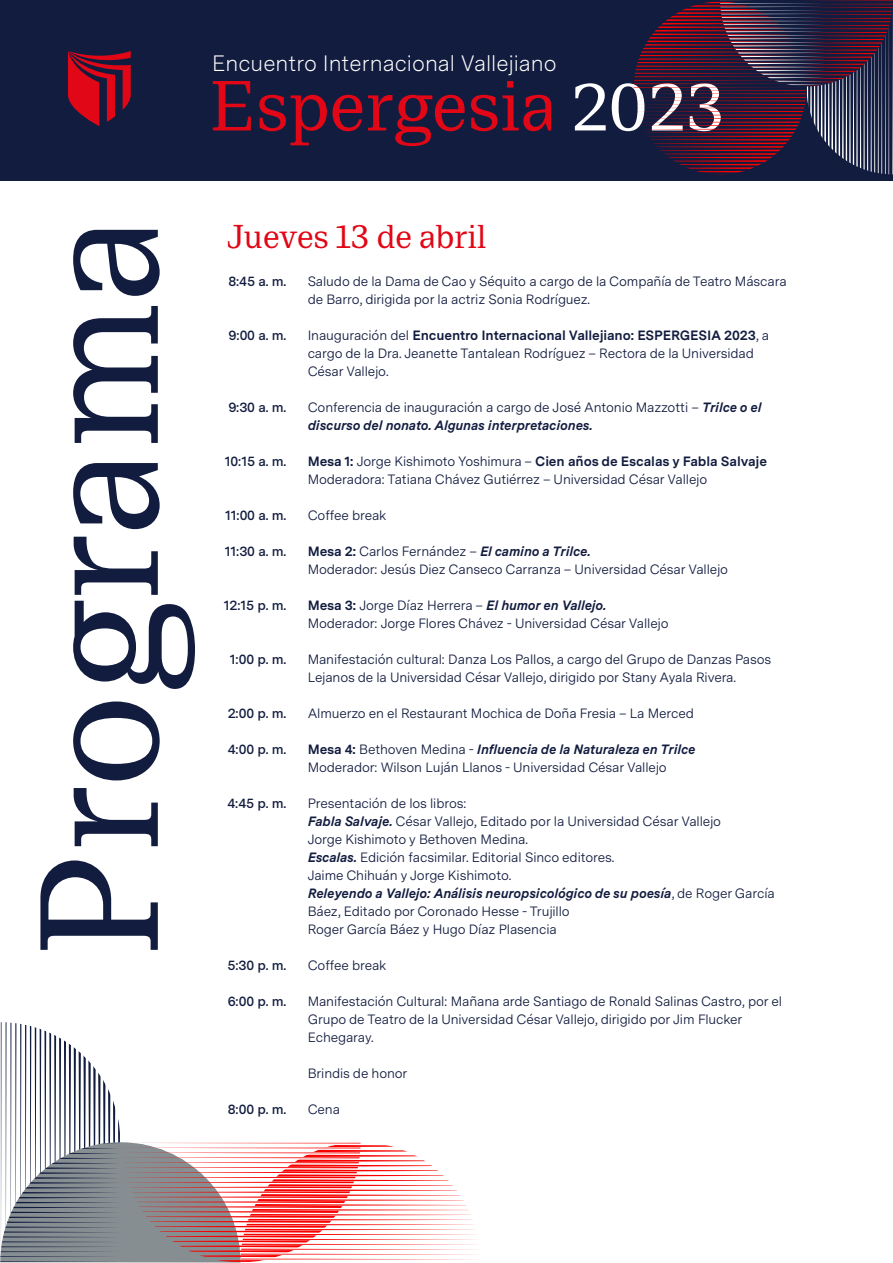
<style>
.page{position:relative;width:893px;height:1263px;background:#fff}
.page>*{position:absolute;margin:0;border:0;box-sizing:border-box;transform-origin:0 0}
.t1{font:167.7px "Messina Modern";color:#121c3f}
.t2{font:70.65px "Messina Modern";color:#e10716}
.t3{font:33px "Messina Modern";color:#e10716}
.t4{font:300 22.35px "Messina Sans";color:#fff}
.t5{font:13.5px/18px "Messina Sans";letter-spacing:-.01em;color:#121c3f}
.t6{font:600 13.5px "Messina Sans";letter-spacing:-.01em;color:#121c3f}
.s1{font-size:67.35px;color:#fff}
.s2{font-weight:700}
.s3{font-weight:700;font-style:italic}
</style>
<div class="page">
<div style="left:0;top:0;width:893px;height:180px;background:#121c3f"></div>
<svg style="left:68px;top:51px;width:63px;height:75px"></svg>
<svg style="left:0;top:1022px;width:477px;height:241px"></svg>
<svg style="left:634px;top:0;width:259px;height:175px"></svg>
<hr style="left:634px;top:87px;width:172px;height:1px;background:#f80000">
<h3 class="t4" style="left:212px;top:46px;width:346px">Encuentro Internacional Vallejiano</h3>
<h2 class="t2" style="left:210px;top:53px;width:516px">Espergesia <span class="s1">2023</span></h2>
<h1 class="t1" style="left:-25px;top:957px;width:742px;rotate:-90deg">Programa</h1>
<h3 class="t3" style="left:227px;top:212px;width:261px">Jueves 13 de abril</h3>
<p class="t6" style="left:228px;top:271px;width:59px">8:45 a. m.</p>
<p class="t6" style="left:229px;top:325px;width:59px">9:00 a. m.</p>
<p class="t6" style="left:228px;top:397px;width:59px">9:30 a. m.</p>
<p class="t6" style="left:225px;top:451px;width:63px">10:15 a. m.</p>
<p class="t6" style="left:225px;top:505px;width:63px">11:00 a. m.</p>
<p class="t6" style="left:225px;top:541px;width:63px">11:30 a. m.</p>
<p class="t6" style="left:224px;top:595px;width:64px">12:15 p. m.</p>
<p class="t6" style="left:230px;top:649px;width:58px">1:00 p. m.</p>
<p class="t6" style="left:228px;top:703px;width:60px">2:00 p. m.</p>
<p class="t6" style="left:228px;top:739px;width:60px">4:00 p. m.</p>
<p class="t6" style="left:227px;top:793px;width:60px">4:45 p. m.</p>
<p class="t6" style="left:227px;top:955px;width:60px">5:30 p. m.</p>
<p class="t6" style="left:228px;top:991px;width:60px">6:00 p. m.</p>
<p class="t6" style="left:228px;top:1099px;width:60px">8:00 p. m.</p>
<p class="t5" style="left:308px;top:271px;width:481px">Saludo de la Dama de Cao y Séquito a cargo de la Compañía de Teatro Máscara de Barro, dirigida por la actriz Sonia Rodríguez.</p>
<p class="t5" style="left:308px;top:325px;width:463px">Inauguración del <span class="s2">Encuentro Internacional Vallejiano: ESPERGESIA 2023</span>, a cargo de la Dra. Jeanette Tantalean Rodríguez – Rectora de la Universidad<br>César Vallejo.</p>
<p class="t5" style="left:308px;top:397px;width:455px">Conferencia de inauguración a cargo de José Antonio Mazzotti – <span class="s3">Trilce o el discurso del nonato. Algunas interpretaciones.</span></p>
<p class="t5" style="left:308px;top:451px;width:461px"><span class="s2">Mesa 1:</span> Jorge Kishimoto Yoshimura – <span class="s2">Cien años de Escalas y Fabla Salvaje<br></span>Moderadora: Tatiana Chávez Gutiérrez – Universidad César Vallejo</p>
<p class="t5" style="left:308px;top:505px;width:80px">Coffee break</p>
<p class="t5" style="left:308px;top:541px;width:422px"><span class="s2">Mesa 2:</span> Carlos Fernández – <span class="s3">El camino a Trilce.<br></span>Moderador: Jesús Diez Canseco Carranza – Universidad César Vallejo</p>
<p class="t5" style="left:308px;top:595px;width:362px"><span class="s2">Mesa 3:</span> Jorge Díaz Herrera – <span class="s3">El humor en Vallejo.<br></span>Moderador: Jorge Flores Chávez - Universidad César Vallejo</p>
<p class="t5" style="left:308px;top:649px;width:465px">Manifestación cultural: Danza Los Pallos, a cargo del Grupo de Danzas Pasos<br>Lejanos de la Universidad César Vallejo, dirigido por Stany Ayala Rivera.</p>
<p class="t5" style="left:308px;top:703px;width:388px">Almuerzo en el Restaurant Mochica de Doña Fresia – La Merced</p>
<p class="t5" style="left:308px;top:739px;width:389px"><span class="s2">Mesa 4:</span> Bethoven Medina - <span class="s3">Influencia de la Naturaleza en Trilce<br></span>Moderador: Wilson Luján Llanos - Universidad César Vallejo</p>
<p class="t5" style="left:308px;top:793px;width:469px">Presentación de los libros:<br><span class="s3">Fabla Salvaje.</span> César Vallejo, Editado por la Universidad César Vallejo<br>Jorge Kishimoto y Bethoven Medina.<br><span class="s3">Escalas.</span> Edición facsimilar. Editorial Sinco editores.<br>Jaime Chihuán y Jorge Kishimoto.<br><span class="s3">Releyendo a Vallejo: Análisis neuropsicológico de su poesía</span>, de Roger García Báez, Editado por Coronado Hesse - Trujillo<br>Roger García Báez y Hugo Díaz Plasencia</p>
<p class="t5" style="left:308px;top:955px;width:80px">Coffee break</p>
<p class="t5" style="left:308px;top:991px;width:476px">Manifestación Cultural: Mañana arde Santiago de Ronald Salinas Castro, por el<br>Grupo de Teatro de la Universidad César Vallejo, dirigido por Jim Flucker<br>Echegaray.</p>
<p class="t5" style="left:308px;top:1063px;width:101px">Brindis de honor</p>
<p class="t5" style="left:308px;top:1099px;width:34px">Cena</p>
</div>
